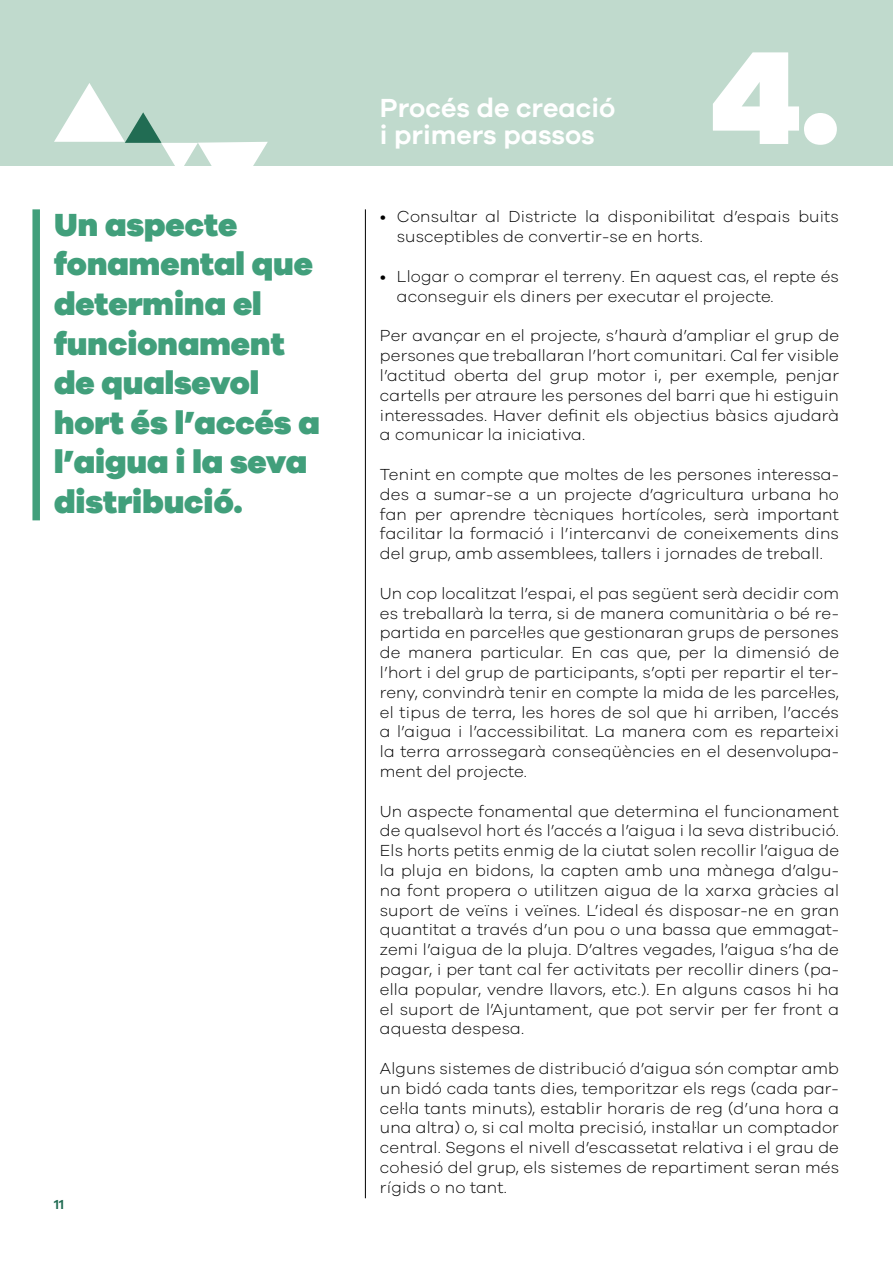
<style>
.page{position:relative;width:893px;height:1263px;background:#fff}
.page>*{position:absolute;margin:0;border:0;box-sizing:border-box;transform-origin:0 0}
.t1{font:900 136.5px "Galano Grotesque";color:#fff}
.t2{font:900 33px/39.6px "Galano Grotesque";color:#419f7b}
.t3{font:600 27px/27px "Galano Grotesque";color:#fff}
.t4{font:300 16.5px/19.8px "Galano Grotesque";letter-spacing:.01em;color:#000;text-align:justify}
.t5{font:600 13.5px "Galano Grotesque";color:#216c53}
</style>
<div class="page">
<div style="left:0;top:0;width:893px;height:166px;background:#c0dacd"></div>
<svg style="left:54px;top:83px;width:214px;height:83px"></svg>
<hr style="left:365px;top:209px;width:1px;height:989px;background:#000">
<div style="left:32px;top:209px;width:8px;height:311px;background:#419f7b"></div>
<h2 class="t2" style="left:54px;top:204px;width:267px">Un aspecte fonamental que determina el funcionament de qualsevol hort és l’accés a l’aigua i la seva distribució.</h2>
<p class="t5" style="left:54px;top:1196px;width:11px">11</p>
<h3 class="t3" style="left:380px;top:93px;width:237px">Procés de creació i primers passos</h3>
<h1 class="t1" style="left:711px;top:11px;width:130px">4.</h1>
<p class="t4" style="left:397px;top:206px;width:444px;text-indent:-17px">• Consultar al Districte la disponibilitat d’espais buits susceptibles de convertir-se en horts.</p>
<p class="t4" style="left:397px;top:266px;width:443px;text-indent:-17px">• Llogar o comprar el terreny. En aquest cas, el repte és aconseguir els diners per executar el projecte.</p>
<p class="t4" style="left:380px;top:325px;width:461px">Per avançar en el projecte, s’haurà d’ampliar el grup de persones que treballaran l’hort comunitari. Cal fer visible l’actitud oberta del grup motor i, per exemple, penjar cartells per atraure les persones del barri que hi estiguin interessades. Haver definit els objectius bàsics ajudarà a comunicar la iniciativa.</p>
<p class="t4" style="left:380px;top:464px;width:461px">Tenint en compte que moltes de les persones interessa&shy;des a sumar-se a un projecte d’agricultura urbana ho fan per aprendre tècniques hortícoles, serà important facilitar la formació i l’intercanvi de coneixements dins del grup, amb assemblees, tallers i jornades de treball.</p>
<p class="t4" style="left:380px;top:583px;width:461px">Un cop localitzat l’espai, el pas següent serà decidir com es treballarà la terra, si de manera comunitària o bé re&shy;partida en parcel·les que gestionaran grups de persones de manera particular. En cas que, per la dimensió de l’hort i del grup de participants, s’opti per repartir el ter&shy;reny, convindrà tenir en compte la mida de les parcel·les, el tipus de terra, les hores de sol que hi arriben, l’accés a l’aigua i l’accessibilitat. La manera com es reparteixi la terra arrossegarà conseqüències en el desenvolupa&shy;ment del projecte.</p>
<p class="t4" style="left:380px;top:800px;width:461px">Un aspecte fonamental que determina el funcionament de qualsevol hort és l’accés a l’aigua i la seva distribució.<br>Els horts petits enmig de la ciutat solen recollir l’aigua de la pluja en bidons, la capten amb una mànega d’algu&shy;na font propera o utilitzen aigua de la xarxa gràcies al suport de veïns i veïnes. L’ideal és disposar-ne en gran quantitat a través d’un pou o una bassa que emmagat&shy;zemi l’aigua de la pluja. D’altres vegades, l’aigua s’ha de pagar, i per tant cal fer activitats per recollir diners (pa&shy;ella popular, vendre llavors, etc.). En alguns casos hi ha el suport de l’Ajuntament, que pot servir per fer front a aquesta despesa.</p>
<p class="t4" style="left:380px;top:1058px;width:461px">Alguns sistemes de distribució d’aigua són comptar amb un bidó cada tants dies, temporitzar els regs (cada par&shy;cel·la tants minuts), establir horaris de reg (d’una hora a una altra) o, si cal molta precisió, instal·lar un comptador central. Segons el nivell d’escassetat relativa i el grau de cohesió del grup, els sistemes de repartiment seran més rígids o no tant.</p>
</div>
